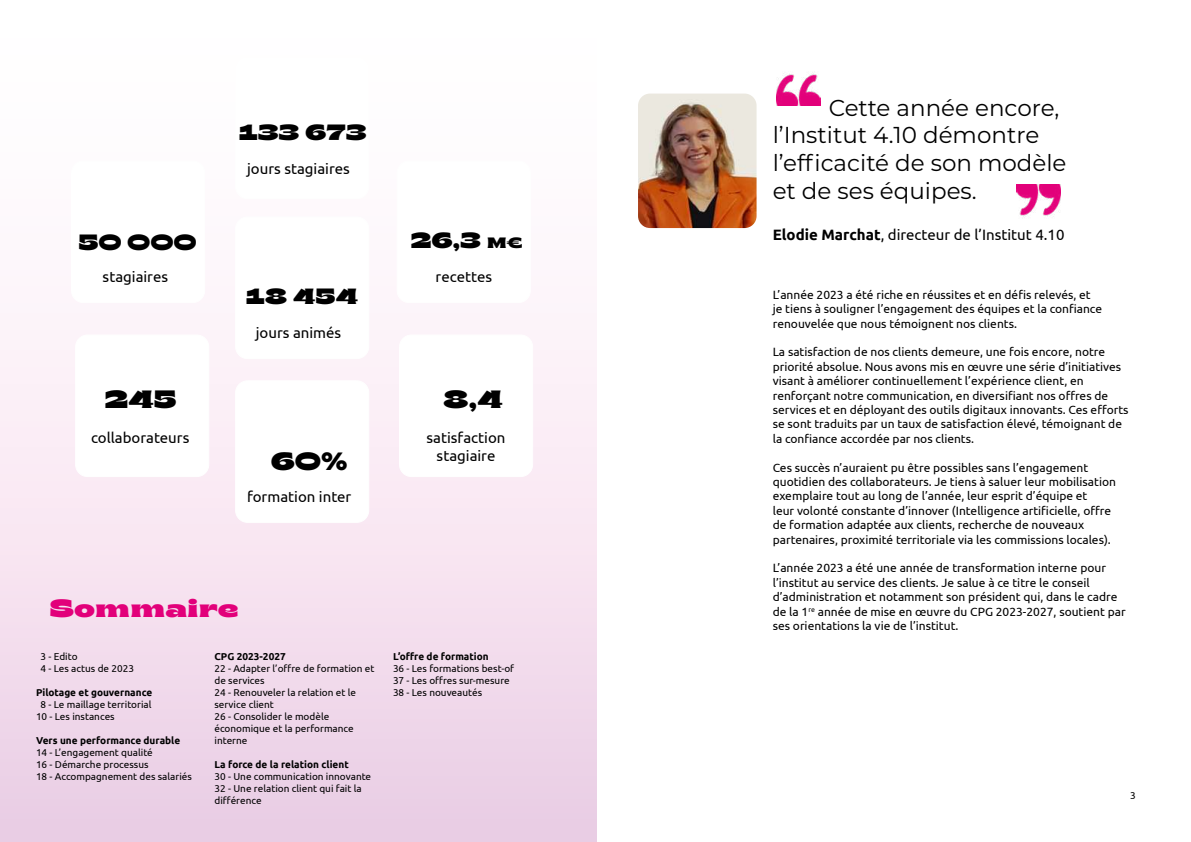
<style>
.page{position:relative;width:1191px;height:842px;background:#fff}
.page>*{position:absolute;margin:0;border:0;box-sizing:border-box;transform-origin:0 0}
.t1{font:900 semi-expanded 25px "Brice";color:#000}
.t2{font:900 semi-expanded 25px "Brice";letter-spacing:.02em;color:#e2007a}
.t3{font:23px/27.6px "Montserrat";color:#000}
.t4{font:900 semi-expanded 22px "Brice";letter-spacing:.02em;color:#000}
.t5{font:15px/18px "Ubuntu";color:#000;text-align:center}
.t6{font:12px/14.4px "Ubuntu";color:#000}
.t7{font:10px/12px "Ubuntu";color:#000}
.t8{font:700 10px "Ubuntu";color:#000}
.s1{font-size:15px}
.s2{font-weight:700}
</style>
<div class="page">
<svg style="left:0;top:313px;width:597px;height:529px;background:#f3deed"></svg>
<div style="left:235px;top:57px;width:134px;height:142px;border:1px solid #fff;border-radius:12px"></div>
<div style="left:236px;top:217px;width:133px;height:142px;background:#fff;border-radius:12px"></div>
<div style="left:235px;top:217px;width:134px;height:142px;border:1px solid #fff;border-radius:12px"></div>
<div style="left:236px;top:381px;width:133px;height:141px;background:#fff;border-radius:12px"></div>
<div style="left:235px;top:380px;width:134px;height:143px;border:1px solid #fff;border-radius:12px"></div>
<div style="left:71px;top:161px;width:134px;height:142px;border:1px solid #fff;border-radius:12px"></div>
<div style="left:76px;top:335px;width:133px;height:142px;background:#fff;border-radius:12px"></div>
<div style="left:75px;top:334px;width:134px;height:143px;border:1px solid #fff;border-radius:12px"></div>
<div style="left:397px;top:161px;width:134px;height:142px;border:1px solid #fff;border-radius:12px"></div>
<div style="left:399px;top:335px;width:133px;height:142px;background:#fff;border-radius:12px"></div>
<div style="left:399px;top:334px;width:134px;height:143px;border:1px solid #fff;border-radius:12px"></div>
<img style="left:638px;top:94px;width:118px;height:134px">
<img style="left:776px;top:73px;width:44px;height:32px">
<img style="left:1016px;top:184px;width:44px;height:33px">
<h3 class="t4" style="left:79px;top:232px;width:119px">50 000</h3>
<p class="t5" style="left:103px;top:267px;width:67px">stagiaires</p>
<h1 class="t1" style="left:105px;top:388px;width:73px">245</h1>
<p class="t5" style="left:91px;top:428px;width:100px">collaborateurs</p>
<h3 class="t4" style="left:239px;top:122px;width:129px">133 673</h3>
<p class="t5" style="left:247px;top:159px;width:104px">jours stagiaires</p>
<h3 class="t4" style="left:246px;top:286px;width:114px">18 454</h3>
<p class="t5" style="left:256px;top:323px;width:87px">jours animés</p>
<h1 class="t1" style="left:271px;top:449px;width:78px">60%</h1>
<p class="t5" style="left:247px;top:488px;width:106px">formation inter</p>
<h3 class="t4" style="left:411px;top:230px;width:112px">26,3 <span class="s1">M€</span></h3>
<p class="t5" style="left:435px;top:267px;width:58px">recettes</p>
<h1 class="t1" style="left:443px;top:388px;width:61px">8,4</h1>
<p class="t5" style="left:426px;top:428px;width:80px">satisfaction stagiaire</p>
<h1 class="t2" style="left:50px;top:597px;width:190px">Sommaire</h1>
<p class="t7" style="left:41px;top:650px;width:95px">3 - Edito<br>4 - Les actus de 2023</p>
<p class="t8" style="left:36px;top:686px;width:118px">Pilotage et gouvernance</p>
<p class="t7" style="left:36px;top:698px;width:117px;text-indent:5px">8 - Le maillage territorial<br>10 - Les instances</p>
<p class="t8" style="left:36px;top:734px;width:146px">Vers une performance durable</p>
<p class="t7" style="left:36px;top:746px;width:157px">14 - L’engagement qualité<br>16 - Démarche processus<br>18 - Accompagnement des salariés</p>
<p class="t8" style="left:214px;top:650px;width:73px">CPG 2023-2027</p>
<p class="t7" style="left:214px;top:662px;width:161px">22 - Adapter l’offre de formation et de services<br>24 - Renouveler la relation et le service client<br>26 - Consolider le modèle économique et la performance interne</p>
<p class="t8" style="left:214px;top:758px;width:136px">La force de la relation client</p>
<p class="t7" style="left:214px;top:770px;width:158px">30 - Une communication innovante<br>32 - Une relation client qui fait la différence</p>
<p class="t8" style="left:393px;top:650px;width:97px">L’offre de formation</p>
<p class="t7" style="left:393px;top:662px;width:123px">36 - Les formations best-of<br>37 - Les offres sur-mesure<br>38 - Les nouveautés</p>
<h2 class="t3" style="left:772px;top:93px;width:295px;text-indent:56px">Cette année encore, l’Institut 4.10 démontre l’efficacité de son modèle et de ses équipes.</h2>
<p class="t5" style="left:772px;top:225px;width:293px"><span class="s2">Elodie Marchat</span>, directeur de l’Institut 4.10</p>
<p class="t6" style="left:772px;top:287px;width:331px">L’année 2023 a été riche en réussites et en défis relevés, et je tiens à souligner l’engagement des équipes et la confiance renouvelée que nous témoignent nos clients.</p>
<p class="t6" style="left:772px;top:344px;width:357px">La satisfaction de nos clients demeure, une fois encore, notre priorité absolue. Nous avons mis en œuvre une série d’initiatives visant à améliorer continuellement l’expérience client, en renforçant notre communication, en diversifiant nos offres de services et en déployant des outils digitaux innovants. Ces efforts se sont traduits par un taux de satisfaction élevé, témoignant de la confiance accordée par nos clients.</p>
<p class="t6" style="left:772px;top:460px;width:345px">Ces succès n’auraient pu être possibles sans l’engagement quotidien des collaborateurs. Je tiens à saluer leur mobilisation exemplaire tout au long de l’année, leur esprit d’équipe et<br>leur volonté constante d’innover (Intelligence artificielle, offre de formation adaptée aux clients, recherche de nouveaux partenaires, proximité territoriale via les commissions locales).</p>
<p class="t6" style="left:772px;top:560px;width:354px">L’année 2023 a été une année de transformation interne pour l’institut au service des clients. Je salue à ce titre le conseil d’administration et notamment son président qui, dans le cadre de la 1<sup>re</sup> année de mise en œuvre du CPG 2023-2027, soutient par ses orientations la vie de l’institut.</p>
<p class="t7" style="left:1130px;top:789px;width:7px">3</p>
</div>
